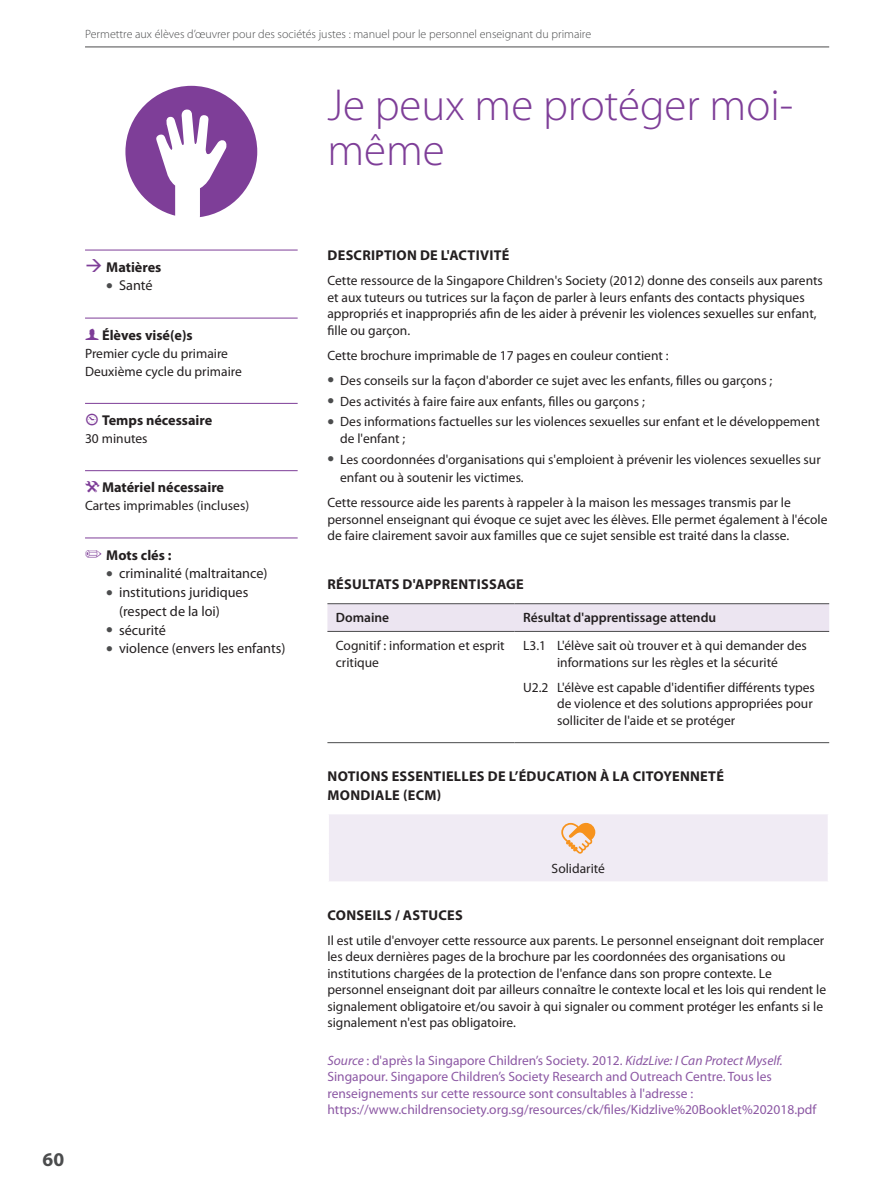
<style>
.page{position:relative;width:893px;height:1191px;background:#fff}
.page>*{position:absolute;margin:0;border:0;box-sizing:border-box;transform-origin:0 0}
.t1{font:300 45px/45px "Myriad Pro";color:#7e3e98}
.t2{font:700 19.5px "Myriad Pro";color:#4b4c4d}
.t3{font:700 14.25px/18.8px "Myriad Pro";letter-spacing:.02em;color:#231f20}
.t4{font:14.25px/18.8px "Myriad Pro";color:#231f20}
.t5{font:700 14.25px/18.8px "Myriad Pro";color:#231f20}
.t6{font:13.5px/16.5px "Myriad Pro";color:#231f20}
.t7{font:13.5px/16.5px "Myriad Pro";color:#8c58a4}
.t8{font:600 13.5px "Myriad Pro";color:#231f20}
.t9{font:300 12px "Myriad Pro";color:#4b4c4d}
.s1{color:#7e3e98}
.s2{font-weight:400}
.s3{font-family:"Modern Pictograms";font-weight:400;font-size:18px;color:#7e3e98}
.s4{font-weight:700}
.s5{font-style:italic}
</style>
<div class="page">
<hr style="left:85px;top:47px;width:744px;height:1px;background:#4b4c4d">
<svg style="left:125px;top:86px;width:132px;height:131px"></svg>
<hr style="left:85px;top:250px;width:213px;height:1px;background:#7e3e98">
<hr style="left:85px;top:318px;width:213px;height:1px;background:#7e3e98">
<hr style="left:85px;top:403px;width:213px;height:1px;background:#7e3e98">
<hr style="left:85px;top:470px;width:213px;height:1px;background:#7e3e98">
<hr style="left:85px;top:537px;width:213px;height:1px;background:#7e3e98">
<svg style="left:327px;top:604px;width:502px;height:27px"></svg>
<hr style="left:327px;top:742px;width:187px;height:1px;background:#4b4c4d">
<hr style="left:514px;top:742px;width:315px;height:1px;background:#4b4c4d">
<hr style="left:327px;top:603px;width:187px;height:1px;background:#4b4c4d">
<hr style="left:514px;top:603px;width:315px;height:1px;background:#4b4c4d">
<hr style="left:327px;top:631px;width:187px;height:1px;background:#4b4c4d">
<hr style="left:514px;top:631px;width:315px;height:1px;background:#4b4c4d">
<div style="left:329px;top:814px;width:499px;height:67px;background:#f0ebf4"></div>
<p class="t9" style="left:85px;top:27px;width:508px">Permettre aux élèves d’œuvrer pour des sociétés justes : manuel pour le personnel enseignant du primaire</p>
<h1 class="t1" style="left:327px;top:82px;width:467px">Je peux me protéger moi&shy;même</h1>
<p class="t5" style="left:119px;top:257px;width:44px;text-indent:-34px"><span class="s1">→</span> Matières<br><span class="s2">Santé</span></p>
<p class="t5" style="left:85px;top:325px;width:109px"><span class="s3">f</span> Élèves visé(e)s</p>
<p class="t6" style="left:85px;top:344px;width:158px;line-height:18px">Premier cycle du primaire<br>Deuxième cycle du primaire</p>
<p class="t5" style="left:85px;top:410px;width:129px"><span class="s3">{</span> Temps nécessaire</p>
<p class="t6" style="left:85px;top:430px;width:64px">30 minutes</p>
<p class="t5" style="left:85px;top:477px;width:141px"><span class="s3">(</span>Matériel nécessaire</p>
<p class="t6" style="left:85px;top:497px;width:166px">Cartes imprimables (incluses)</p>
<p class="t4" style="left:119px;top:545px;width:168px;text-indent:-34px"><span class="s1">✏</span> <span class="s4">Mots clés :<br></span>criminalité (maltraitance) institutions juridiques (respect de la loi)<br>sécurité<br>violence (envers les enfants)</p>
<h2 class="t2" style="left:43px;top:1147px;width:23px">60</h2>
<p class="t3" style="left:328px;top:246px;width:183px">DESCRIPTION DE L'ACTIVITÉ</p>
<p class="t6" style="left:327px;top:272px;width:497px">Cette ressource de la Singapore Children's Society (2012) donne des conseils aux parents et aux tuteurs ou tutrices sur la façon de parler à leurs enfants des contacts physiques appropriés et inappropriés afin de les aider à prévenir les violences sexuelles sur enfant, fille ou garçon.</p>
<p class="t6" style="left:340px;top:343px;width:434px;line-height:25px;text-indent:-13px">Cette brochure imprimable de 17 pages en couleur contient :<br>Des conseils sur la façon d'aborder ce sujet avec les enfants, filles ou garçons ;</p>
<p class="t6" style="left:340px;top:390px;width:481px;line-height:20.7px">Des activités à faire faire aux enfants, filles ou garçons ;<br>Des informations factuelles sur les violences sexuelles sur enfant et le développement</p>
<p class="t6" style="left:340px;top:428px;width:482px;line-height:20.7px">de l'enfant ;<br>Les coordonnées d'organisations qui s'emploient à prévenir les violences sexuelles sur</p>
<p class="t6" style="left:327px;top:465px;width:465px;line-height:25px;text-indent:13px">enfant ou à soutenir les victimes.<br>Cette ressource aide les parents à rappeler à la maison les messages transmis par le</p>
<p class="t6" style="left:327px;top:511px;width:501px">personnel enseignant qui évoque ce sujet avec les élèves. Elle permet également à l'école de faire clairement savoir aux familles que ce sujet sensible est traité dans la classe.</p>
<p class="t3" style="left:328px;top:574px;width:198px">RÉSULTATS D'APPRENTISSAGE</p>
<p class="t8" style="left:336px;top:609px;width:55px">Domaine</p>
<p class="t8" style="left:523px;top:609px;width:195px">Résultat d'apprentissage attendu</p>
<p class="t6" style="left:336px;top:637px;width:170px">Cognitif : information et esprit critique</p>
<p class="t6" style="left:523px;top:637px;width:285px;text-align:center">L3.1 L'élève sait où trouver et à qui demander des informations sur les règles et la sécurité</p>
<p class="t6" style="left:557px;top:678px;width:259px;text-indent:-34px">U2.2 L'élève est capable d'identifier différents types de violence et des solutions appropriées pour solliciter de l'aide et se protéger</p>
<p class="t3" style="left:328px;top:766px;width:398px">NOTIONS ESSENTIELLES DE L’ÉDUCATION À LA CITOYENNETÉ<br>MONDIALE (ECM)</p>
<p class="t6" style="left:552px;top:859px;width:55px">Solidarité</p>
<p class="t3" style="left:328px;top:905px;width:137px">CONSEILS / ASTUCES</p>
<p class="t6" style="left:327px;top:931px;width:500px">Il est utile d'envoyer cette ressource aux parents. Le personnel enseignant doit remplacer les deux dernières pages de la brochure par les coordonnées des organisations ou institutions chargées de la protection de l'enfance dans son propre contexte. Le personnel enseignant doit par ailleurs connaître le contexte local et les lois qui rendent le signalement obligatoire et/ou savoir à qui signaler ou comment protéger les enfants si le signalement n'est pas obligatoire.</p>
<p class="t7" style="left:327px;top:1052px;width:490px"><span class="s5">Source</span> : d'après la Singapore Children’s Society. 2012. <span class="s5">KidzLive: I Can Protect Myself.<br></span>Singapour. Singapore Children’s Society Research and Outreach Centre. Tous les renseignements sur cette ressource sont consultables à l'adresse : https://www.childrensociety.org.sg/resources/ck/files/Kidzlive%20Booklet%202018.pdf</p>
</div>
